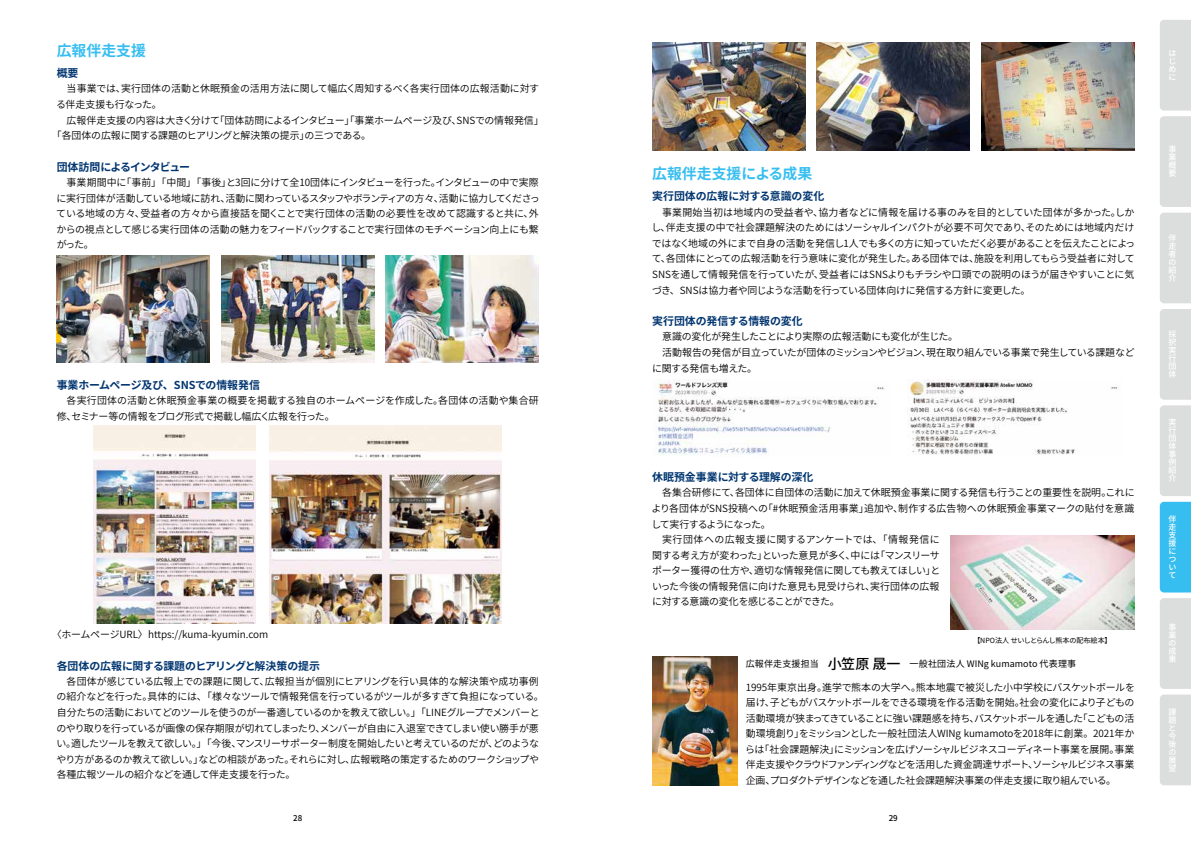
<style>
.page{position:relative;width:1191px;height:842px;background:#fff}
.page>*{position:absolute;margin:0;border:0;box-sizing:border-box;transform-origin:0 0}
.t1{font:700 14.9px "Source Han Sans JP";color:#37bef0}
.t2{font:700 10.9px "Source Han Sans JP";letter-spacing:-.005em;color:#003570}
.t3{font:700 10.9px "Source Han Sans JP";letter-spacing:-.075em;color:#003570}
.t4{font:9.9px/15.6px "Source Han Sans JP";letter-spacing:-.02em;color:#000;text-align:justify}
.t5{font:9.9px/15.6px "Source Han Sans JP";letter-spacing:-.04em;color:#000}
.t6{font:9.9px/15.6px "Source Han Sans JP";color:#000}
.t7{font:9.9px "Source Han Sans JP";letter-spacing:-.05em;color:#000}
.t8{font:9.9px "Source Han Sans JP";letter-spacing:.015em;color:#000}
.t9{font:9.9px "Source Han Sans JP";letter-spacing:-.045em;color:#000}
.t10{font:9.9px "Source Han Sans JP";letter-spacing:.045em;color:#000}
.t11{font:9.9px "Source Han Sans JP";letter-spacing:-.06em;color:#000}
.t12{font:9.9px "Source Han Sans JP";letter-spacing:-.105em;color:#000}
.t13{font:9px "Source Han Sans JP";letter-spacing:.01em;color:#000}
.t14{font:500 8px/8px "Source Han Sans JP";color:#fff;text-align:justify}
.t15{font:500 8px "Source Han Sans JP";color:#000}
.t16{font:7.1px "Source Han Sans JP";letter-spacing:-.015em;color:#000}
.s1{font-weight:500;font-size:14px}
</style>
<div class="page">
<div style="left:1160px;top:20px;width:31px;height:187px;background:#dcdddd"></div>
<div style="left:1160px;top:213px;width:31px;height:90px;background:#dcdddd"></div>
<div style="left:1160px;top:309px;width:31px;height:187px;background:#dcdddd"></div>
<div style="left:1159px;top:502px;width:32px;height:90px;background:#37bef0"></div>
<div style="left:1160px;top:598px;width:31px;height:187px;background:#dcdddd"></div>
<img style="left:57px;top:255px;width:153px;height:108px">
<img style="left:652px;top:43px;width:153px;height:107px">
<img style="left:653px;top:380px;width:231px;height:75px">
<img style="left:951px;top:536px;width:183px;height:93px">
<img style="left:94px;top:425px;width:161px;height:199px">
<img style="left:386px;top:255px;width:153px;height:108px">
<img style="left:981px;top:43px;width:153px;height:107px">
<img style="left:907px;top:380px;width:211px;height:75px">
<img style="left:269px;top:425px;width:233px;height:199px">
<img style="left:221px;top:255px;width:153px;height:108px">
<img style="left:816px;top:43px;width:153px;height:107px">
<img style="left:652px;top:656px;width:85px;height:129px">
<h1 class="t1" style="left:57px;top:42px;width:91px">広報伴走支援</h1>
<p class="t2" style="left:57px;top:67px;width:23px">概要</p>
<p class="t4" style="left:56px;top:81px;width:484px;text-indent:10px">当事業では、実行団体の活動と休眠預金の活用方法に関して幅広く周知するべく各実行団体の広報活動に対する伴走支援も行なった。</p>
<p class="t4" style="left:52px;top:112px;width:493px;text-indent:15px">広報伴走支援の内容は大きく分けて「団体訪問によるインタビュー」「事業ホームページ及び、SNSでの情報発信」「各団体の広報に関する課題のヒアリングと解決策の提示」の三つである。</p>
<p class="t3" style="left:57px;top:161px;width:135px">団体訪問によるインタビュー</p>
<p class="t4" style="left:56px;top:175px;width:485px;text-indent:10px">事業期間中に「事前」「中間」「事後」と3回に分けて全10団体にインタビューを行った。インタビューの中で実際に実行団体が活動している地域に訪れ、活動に関わっているスタッフやボランティアの方々、活動に協力してくださっている地域の方々、受益者の方々から直接話を聞くことで実行団体の活動の必要性を改めて認識すると共に、外からの視点として感じる実行団体の活動の魅力をフィードバックすることで実行団体のモチベーション向上にも繋がった。</p>
<p class="t2" style="left:57px;top:379px;width:205px">事業ホームページ及び、SNSでの情報発信</p>
<p class="t6" style="left:57px;top:393px;width:483px;text-indent:10px">各実行団体の活動と休眠預金事業の概要を掲載する独自のホームページを作成した。各団体の活動や集合研修、セミナー等の情報をブログ形式で掲載し幅広く広報を行った。</p>
<p class="t6" style="left:52px;top:627px;width:218px">〈ホームページURL〉https://kuma-kyumin.com</p>
<p class="t2" style="left:57px;top:659px;width:265px">各団体の広報に関する課題のヒアリングと解決策の提示</p>
<p class="t5" style="left:56px;top:674px;width:489px;text-indent:10px">各団体が感じている広報上での課題に関して、広報担当が個別にヒアリングを行い具体的な解決策や成功事例の紹介などを行った。具体的には、「様々なツールで情報発信を行っているがツールが多すぎて負担になっている。自分たちの活動においてどのツールを使うのが一番適しているのかを教えて欲しい。」「LINEグループでメンバーとのやり取りを行っているが画像の保存期限が切れてしまったり、メンバーが自由に入退室できてしまい使い勝手が悪い。適したツールを教えて欲しい。」「今後、マンスリーサポーター制度を開始したいと考えているのだが、どのようなやり方があるのか教えて欲しい。」などの相談があった。それらに対し、広報戦略の策定するためのワークショップや各種広報ツールの紹介などを通して伴走支援を行った。</p>
<h1 class="t1" style="left:652px;top:165px;width:162px">広報伴走支援による成果</h1>
<p class="t2" style="left:652px;top:190px;width:173px">実行団体の広報に対する意識の変化</p>
<p class="t4" style="left:651px;top:204px;width:485px;text-indent:11px">事業開始当初は地域内の受益者や、協力者などに情報を届ける事のみを目的としていた団体が多かった。しかし、伴走支援の中で社会課題解決のためにはソーシャルインパクトが必要不可欠であり、そのためには地域内だけではなく地域の外にまで自身の活動を発信し1人でも多くの方に知っていただく必要があることを伝えたことによって、各団体にとっての広報活動を行う意味に変化が発生した。ある団体では、施設を利用してもらう受益者に対してSNSを通して情報発信を行っていたが、受益者にはSNSよりもチラシや口頭での説明のほうが届きやすいことに気づき、SNSは協力者や同じような活動を行っている団体向けに発信する方針に変更した。</p>
<p class="t2" style="left:652px;top:315px;width:152px">実行団体の発信する情報の変化</p>
<p class="t4" style="left:662px;top:329px;width:297px">意識の変化が発生したことにより実際の広報活動にも変化が生じた。</p>
<p class="t7" style="left:662px;top:347px;width:474px">活動報告の発信が目立っていたが団体のミッションやビジョン、現在取り組んでいる事業で発生している課題など</p>
<p class="t7" style="left:652px;top:362px;width:107px">に関する発信も増えた。</p>
<p class="t2" style="left:652px;top:471px;width:163px">休眠預金事業に対する理解の深化</p>
<p class="t4" style="left:662px;top:485px;width:474px">各集合研修にて、各団体に自団体の活動に加えて休眠預金事業に関する発信も行うことの重要性を説明。これに</p>
<p class="t8" style="left:651px;top:503px;width:484px">より各団体がSNS投稿への「#休眠預金活用事業」追加や、制作する広告物への休眠預金事業マークの貼付を意識</p>
<p class="t12" style="left:651px;top:518px;width:121px">して実行するようになった。</p>
<p class="t10" style="left:662px;top:534px;width:279px">実行団体への広報支援に関するアンケートでは、「情報発信に</p>
<p class="t9" style="left:652px;top:549px;width:289px">関する考え方が変わった」といった意見が多く、中には「マンスリーサ</p>
<p class="t4" style="left:652px;top:563px;width:290px">ポーター獲得の仕方や、適切な情報発信に関しても教えてほしい」と</p>
<p class="t4" style="left:652px;top:579px;width:289px">いった今後の情報発信に向けた意見も見受けられ、実行団体の広報</p>
<p class="t11" style="left:652px;top:596px;width:189px">に対する意識の変化を感じることができた。</p>
<p class="t16" style="left:973px;top:636px;width:140px">【NPO法人 せいしとらんし熊本の配布絵本】</p>
<p class="t13" style="left:746px;top:658px;width:332px">広報伴走支援担当　<span class="s1">小笠原 晟一</span>　一般社団法人 WINg kumamoto 代表理事</p>
<p class="t4" style="left:745px;top:679px;width:391px">1995年東京出身。進学で熊本の大学へ。熊本地震で被災した小中学校にバスケットボールを届け、子どもがバスケットボールをできる環境を作る活動を開始。社会の変化により子どもの活動環境が狭まってきていることに強い課題感を持ち、バスケットボールを通した「こどもの活動環境創り」をミッションとした一般社団法人WINg kumamotoを2018年に創業。2021年からは「社会課題解決」にミッションを広げソーシャルビジネスコーディネート事業を展開。事業伴走支援やクラウドファンディングなどを活用した資金調達サポート、ソーシャルビジネス事業企画、プロダクトデザインなどを通した社会課題解決事業の伴走支援に取り組んでいる。</p>
<p class="t15" style="left:293px;top:813px;width:11px">28</p>
<p class="t15" style="left:888px;top:813px;width:11px">29</p>
<p class="t14" style="left:1168px;top:49px;width:9px">はじめに</p>
<p class="t14" style="left:1168px;top:146px;width:9px">事業概要</p>
<p class="t14" style="left:1168px;top:234px;width:9px">伴走者の紹介</p>
<p class="t14" style="left:1168px;top:330px;width:9px">採択実行団体</p>
<p class="t14" style="left:1168px;top:419px;width:9px">実行団体事例紹介</p>
<p class="t14" style="left:1168px;top:515px;width:9px">伴走支援について</p>
<p class="t14" style="left:1168px;top:623px;width:9px">事業の成果</p>
<p class="t14" style="left:1168px;top:708px;width:9px;text-align:left">課題と今後の展望</p>
</div>
